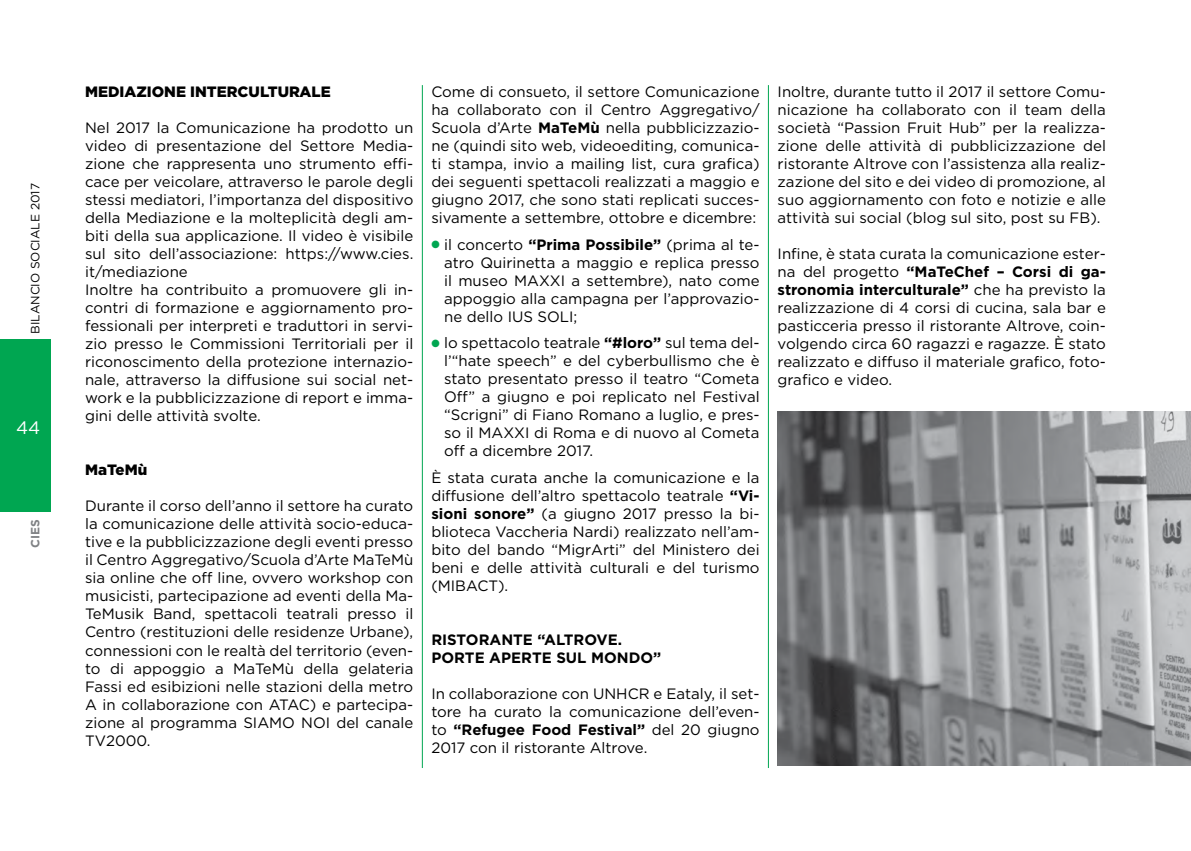
<style>
.page{position:relative;width:1191px;height:851px;background:#fff}
.page>*{position:absolute;margin:0;border:0;box-sizing:border-box;transform-origin:0 0}
.t1{font:18px "Gotham";color:#fff}
.t2{font:15px/18px "Gotham";color:#000;text-align:justify}
.t3{font:700 15px/18px "Gotham";color:#000}
.t4{font:900 15px "Gotham";color:#000}
.t5{font:12px "Gotham";color:#000}
.t6{font:700 12px "Gotham";color:#808285}
.s1{font-weight:700}
.s2{color:#00a651}
</style>
<div class="page">
<div style="left:0;top:339px;width:51px;height:172px;background:#00a651"></div>
<img style="left:777px;top:411px;width:414px;height:354px">
<hr style="left:422px;top:85px;width:1px;height:682px;background:#00a651">
<hr style="left:768px;top:85px;width:1px;height:682px;background:#00a651">
<p class="t5" style="left:27px;top:334px;width:152px;rotate:-90deg">BILANCIO SOCIALE 2017</p>
<p class="t1" style="left:16px;top:415px;width:26px">44</p>
<p class="t6" style="left:27px;top:547px;width:30px;rotate:-90deg">CIES</p>
<p class="t4" style="left:85px;top:81px;width:247px">MEDIAZIONE INTERCULTURALE</p>
<p class="t2" style="left:85px;top:118px;width:330px;text-align:left">Nel 2017 la Comunicazione ha prodotto un video di presentazione del Settore Media&shy;zione che rappresenta uno strumento effi&shy;cace per veicolare, attraverso le parole degli stessi mediatori, l’importanza del dispositivo della Mediazione e la molteplicità degli am&shy;biti della sua applicazione. Il video è visibile sul sito dell’associazione: https://www.cies. it/mediazione<br>Inoltre ha contribuito a promuovere gli in&shy;contri di formazione e aggiornamento pro&shy;fessionali per interpreti e traduttori in servi&shy;zio presso le Commissioni Territoriali per il riconoscimento della protezione internazio&shy;nale, attraverso la diffusione sui social net&shy;work e la pubblicizzazione di report e imma&shy;gini delle attività svolte.</p>
<p class="t4" style="left:85px;top:459px;width:64px">MaTeMù</p>
<p class="t2" style="left:85px;top:496px;width:330px">Durante il corso dell’anno il settore ha curato la comunicazione delle attività socio-educa&shy;tive e la pubblicizzazione degli eventi presso il Centro Aggregativo/Scuola d’Arte MaTeMù sia online che off line, ovvero workshop con musicisti, partecipazione ad eventi della Ma-TeMusik Band, spettacoli teatrali presso il Centro (restituzioni delle residenze Urbane), connessioni con le realtà del territorio (even&shy;to di appoggio a MaTeMù della gelateria Fassi ed esibizioni nelle stazioni della metro A in collaborazione con ATAC) e partecipa&shy;zione al programma SIAMO NOI del canale TV2000.</p>
<p class="t2" style="left:431px;top:82px;width:330px">Come di consueto, il settore Comunicazione ha collaborato con il Centro Aggregativo/ Scuola d’Arte <span class="s1">MaTeMù</span> nella pubblicizzazio&shy;ne (quindi sito web, videoediting, comunica&shy;ti stampa, invio a mailing list, cura grafica) dei seguenti spettacoli realizzati a maggio e giugno 2017, che sono stati replicati succes&shy;sivamente a settembre, ottobre e dicembre:</p>
<p class="t2" style="left:444px;top:235px;width:317px;text-indent:-13px"><span class="s2">●</span> il concerto <span class="s1">“Prima Possibile”</span> (prima al te&shy;atro Quirinetta a maggio e replica presso il museo MAXXI a settembre), nato come appoggio alla campagna per l’approvazio&shy;ne dello IUS SOLI;</p>
<p class="t2" style="left:444px;top:333px;width:317px;text-indent:-13px"><span class="s2">●</span> lo spettacolo teatrale <span class="s1">“#loro”</span> sul tema del&shy;l’“hate speech” e del cyberbullismo che è stato presentato presso il teatro “Cometa Off” a giugno e poi replicato nel Festival “Scrigni” di Fiano Romano a luglio, e pres&shy;so il MAXXI di Roma e di nuovo al Cometa off a dicembre 2017.</p>
<p class="t2" style="left:431px;top:468px;width:330px">È stata curata anche la comunicazione e la diffusione dell’altro spettacolo teatrale <span class="s1">“Vi&shy;sioni sonore”</span> (a giugno 2017 presso la bi&shy;blioteca Vaccheria Nardi) realizzato nell’am&shy;bito del bando “MigrArti” del Ministero dei beni e delle attività culturali e del turismo (MIBACT).</p>
<p class="t3" style="left:431px;top:630px;width:231px">RISTORANTE “ALTROVE.<br>PORTE APERTE SUL MONDO”</p>
<p class="t2" style="left:431px;top:683px;width:330px">In collaborazione con UNHCR e Eataly, il set&shy;tore ha curato la comunicazione dell’even&shy;to <span class="s1">“Refugee Food Festival”</span> del 20 giugno 2017 con il ristorante Altrove.</p>
<p class="t2" style="left:777px;top:82px;width:330px">Inoltre, durante tutto il 2017 il settore Comu&shy;nicazione ha collaborato con il team della società “Passion Fruit Hub” per la realizza&shy;zione delle attività di pubblicizzazione del ristorante Altrove con l’assistenza alla realiz&shy;zazione del sito e dei video di promozione, al suo aggiornamento con foto e notizie e alle attività sui social (blog sul sito, post su FB).</p>
<p class="t2" style="left:777px;top:244px;width:330px">Infine, è stata curata la comunicazione ester&shy;na del progetto <span class="s1">“MaTeChef – Corsi di ga&shy;stronomia interculturale”</span> che ha previsto la realizzazione di 4 corsi di cucina, sala bar e pasticceria presso il ristorante Altrove, coin&shy;volgendo circa 60 ragazzi e ragazze. È stato realizzato e diffuso il materiale grafico, foto&shy;grafico e video.</p>
</div>
